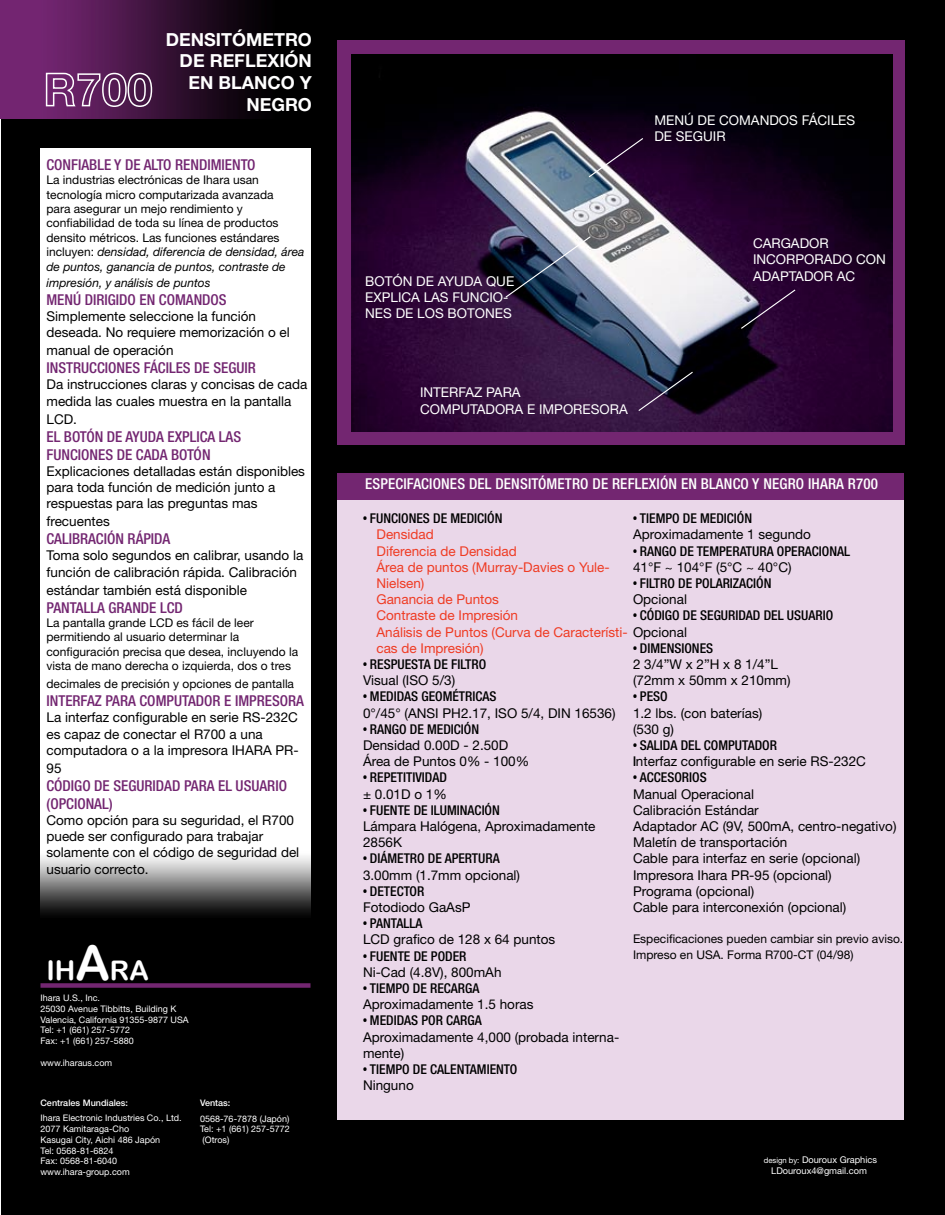
<style>
.page{position:relative;width:945px;height:1215px;background:#fff}
.page>*{position:absolute;margin:0;border:0;box-sizing:border-box;transform-origin:0 0}
.t1{font:27px "Arial Rounded MT Bold";color:#fff}
.t2{font:700 18px/21.6px "Helvetica Neue LT Std";color:#fff;text-align:right}
.t3{font:500 condensed 15px/18px "Helvetica Neue LT Std";color:#732671}
.t4{font:500 condensed 15px "Helvetica Neue LT Std";letter-spacing:.01em;color:#fff}
.t5{font:13.5px/16.2px "Helvetica Neue LT Std";color:#000}
.t6{font:500 condensed 13.5px/16.2px "Helvetica Neue LT Std";color:#000}
.t7{font:13.5px/16.2px "Helvetica Neue LT Std";color:#ef3b23}
.t8{font:13.5px/16.2px "Helvetica Neue LT Std";color:#fff}
.t9{font:12px/14.4px "Helvetica Neue LT Std";color:#000}
.t10{font:italic 12px "Helvetica Neue LT Std";color:#000}
.t11{font:9.3px/11.1px "Helvetica Neue LT Std";color:#fff;text-align:center}
.t12{font:9px/10.8px "Helvetica Neue LT Std";color:#fff}
.t13{font:500 9px "Helvetica Neue LT Std";color:#fff}
.s1{font-style:italic}
.s2{font-size:48px}
.s3{font-family:"Arial Narrow";font-weight:700;color:#000}
.s4{font-weight:500;font-stretch:condensed;color:#000}
.s5{color:#000}
.s6{font-family:"Arial Narrow";font-weight:700;font-stretch:normal}
.s7{font-weight:400;font-stretch:normal}
.s8{font-family:"Arial Narrow";font-weight:700}
.s9{font-weight:500;font-stretch:condensed}
.s10{font-size:7.65px}
</style>
<div class="page">
<div style="left:2px;top:0;width:943px;height:1215px;background:#000"></div>
<img style="left:40px;top:148px;width:270px;height:766px">
<img style="left:0;top:0;width:249px;height:119px">
<div style="left:338px;top:473px;width:566px;height:647px;background:#ead7e9"></div>
<div style="left:338px;top:40px;width:567px;height:406px;background:#732671"></div>
<div style="left:40px;top:983px;width:270px;height:5px;background:#732671"></div>
<div style="left:338px;top:473px;width:566px;height:27px;background:#732671"></div>
<svg style="left:45px;top:72px;width:108px;height:36px;background:#7e4f7d"></svg>
<img style="left:351px;top:54px;width:541px;height:378px">
<svg style="left:588px;top:137px;width:56px;height:41px;background:#47304f"></svg>
<svg style="left:740px;top:288px;width:57px;height:42px;background:#3f244b"></svg>
<svg style="left:637px;top:371px;width:57px;height:41px;background:#281f39"></svg>
<svg style="left:504px;top:235px;width:88px;height:64px;background:#4a566d"></svg>
<h2 class="t2" style="left:166px;top:28px;width:148px">DENSITÓMETRO<br>DE REFLEXIÓN<br>EN BLANCO Y<br>NEGRO</h2>
<p class="t3" style="left:46px;top:155px;width:211px">CONFIABLE Y DE ALTO RENDIMIENTO</p>
<p class="t9" style="left:46px;top:172px;width:259px">La industrias electrónicas de Ihara usan tecnología micro computarizada avanzada<br>para asegurar un mejo rendimiento y confiabilidad de toda su línea de productos densito métricos. Las funciones estándares incluyen: <span class="s1">densidad, diferencia de densidad, área de puntos, ganancia de puntos, contraste de</span></p>
<p class="t10" style="left:46px;top:275px;width:166px">impresión, y análisis de puntos</p>
<p class="t3" style="left:46px;top:290px;width:182px">MENÚ DIRIGIDO EN COMANDOS</p>
<p class="t5" style="left:46px;top:308px;width:245px">Simplemente seleccione la función deseada. No requiere memorización o el</p>
<p class="t5" style="left:46px;top:342px;width:129px">manual de operación</p>
<p class="t3" style="left:46px;top:359px;width:211px">INSTRUCCIONES FÁCILES DE SEGUIR</p>
<p class="t5" style="left:46px;top:376px;width:262px">Da instrucciones claras y concisas de cada medida las cuales muestra en la pantalla</p>
<p class="t5" style="left:46px;top:410px;width:32px">LCD.</p>
<p class="t3" style="left:46px;top:427px;width:196px">EL BOTÓN DE AYUDA EXPLICA LAS<br>FUNCIONES DE CADA BOTÓN</p>
<p class="t5" style="left:46px;top:463px;width:260px">Explicaciones detalladas están disponibles para toda función de medición junto a respuestas para las preguntas mas</p>
<p class="t5" style="left:46px;top:513px;width:65px">frecuentes</p>
<p class="t3" style="left:46px;top:530px;width:125px">CALIBRACIÓN RÁPIDA</p>
<p class="t5" style="left:46px;top:547px;width:258px">Toma solo segundos en calibrar, usando la función de calibración rápida. Calibración</p>
<p class="t5" style="left:46px;top:581px;width:202px">estándar también está disponible</p>
<p class="t3" style="left:46px;top:598px;width:138px">PANTALLA GRANDE LCD</p>
<p class="t9" style="left:46px;top:615px;width:253px">La pantalla grande LCD es fácil de leer permitiendo al usuario determinar la configuración precisa que desea, incluyendo la vista de mano derecha o izquierda, dos o tres</p>
<p class="t9" style="left:46px;top:676px;width:249px">decimales de precisión y opciones de pantalla</p>
<p class="t3" style="left:46px;top:692px;width:259px">INTERFAZ PARA COMPUTADOR E IMPRESORA</p>
<p class="t5" style="left:46px;top:709px;width:254px">La interfaz configurable en serie RS-232C es capaz de conectar el R700 a una computadora o a la impresora IHARA PR-</p>
<p class="t5" style="left:46px;top:760px;width:17px">95</p>
<p class="t3" style="left:46px;top:776px;width:242px">CÓDIGO DE SEGURIDAD PARA EL USUARIO (OPCIONAL)</p>
<p class="t5" style="left:46px;top:812px;width:254px">Como opción para su seguridad, el R700 puede ser configurado para trabajar solamente con el código de seguridad del usuario correcto.</p>
<h1 class="t1" style="left:46px;top:954px;width:104px">IH<span class="s2">A</span>RA</h1>
<p class="t12" style="left:40px;top:992px;width:150px">Ihara U.S., Inc.<br>25030 Avenue Tibbitts, Building K<br>Valencia, California 91355-9877 USA<br>Tel: +1 (661) 257-5772<br>Fax: +1 (661) 257-5880</p>
<p class="t12" style="left:40px;top:1057px;width:73px">www.iharaus.com</p>
<p class="t13" style="left:40px;top:1097px;width:89px">Centrales Mundiales:</p>
<p class="t12" style="left:40px;top:1113px;width:143px">Ihara Electronic Industries Co., Ltd.<br>2077 Kamitaraga-Cho<br>Kasugai City, Aichi 486 Japón<br>Tel: 0568-81-6824<br>Fax: 0568-81-6040 www.ihara-group.com</p>
<p class="t13" style="left:200px;top:1098px;width:32px">Ventas:</p>
<p class="t12" style="left:200px;top:1113px;width:91px;text-align:justify">0568-76-7878 (Japón)<br>Tel: +1 (661) 257-5772 (Otros)</p>
<p class="t8" style="left:654px;top:112px;width:202px">MENÚ DE COMANDOS FÁCILES<br>DE SEGUIR</p>
<p class="t8" style="left:365px;top:273px;width:151px">BOTÓN DE AYUDA QUE<br>EXPLICA LAS FUNCIO-<br>NES DE LOS BOTONES</p>
<p class="t8" style="left:420px;top:384px;width:209px">INTERFAZ PARA<br>COMPUTADORA E IMPORESORA</p>
<p class="t8" style="left:753px;top:235px;width:134px">CARGADOR<br>INCORPORADO CON<br>ADAPTADOR AC</p>
<p class="t4" style="left:365px;top:475px;width:514px">ESPECIFACIONES DEL DENSITÓMETRO DE REFLEXIÓN EN BLANCO Y NEGRO IHARA R700</p>
<p class="t7" style="left:376px;top:510px;width:312px;text-indent:-14px"><span class="s3">•</span> <span class="s4">FUNCIONES DE MEDICIÓN<br></span>Densidad<br>Diferencia de Densidad<br>Área de puntos (Murray-Davies o Yule-<br>Nielsen)<br>Ganancia de Puntos<br>Contraste de Impresión<br>Análisis de Puntos (Curva de Característi- <span class="s5">Opcional </span>cas de Impresión)</p>
<p class="t6" style="left:363px;top:656px;width:125px"><span class="s6">•</span> RESPUESTA DE FILTRO<br><span class="s7">Visual (ISO 5/3)</span></p>
<p class="t5" style="left:363px;top:688px;width:254px"><span class="s8">•</span> <span class="s9">MEDIDAS GEOMÉTRICAS<br></span>0°/45° (ANSI PH2.17, ISO 5/4, DIN 16536)</p>
<p class="t5" style="left:363px;top:721px;width:168px"><span class="s8">•</span> <span class="s9">RANGO DE MEDICIÓN<br></span>Densidad 0.00D - 2.50D<br>Área de Puntos 0% - 100%</p>
<p class="t6" style="left:363px;top:769px;width:85px"><span class="s6">•</span> REPETITIVIDAD <span class="s7">± 0.01D o 1%</span></p>
<p class="t5" style="left:363px;top:802px;width:234px"><span class="s8">•</span> <span class="s9">FUENTE DE ILUMINACIÓN<br></span>Lámpara Halógena, Aproximadamente<br>2856K</p>
<p class="t5" style="left:363px;top:850px;width:159px"><span class="s8">•</span> <span class="s9">DIÁMETRO DE APERTURA<br></span>3.00mm (1.7mm opcional)</p>
<p class="t5" style="left:363px;top:883px;width:109px"><span class="s8">•</span> <span class="s9">DETECTOR<br></span>Fotodiodo GaAsP</p>
<p class="t5" style="left:363px;top:915px;width:194px"><span class="s8">•</span> <span class="s9">PANTALLA<br></span>LCD grafico de 128 x 64 puntos</p>
<p class="t5" style="left:363px;top:948px;width:140px"><span class="s8">•</span> <span class="s9">FUENTE DE PODER<br></span>Ni-Cad (4.8V), 800mAh</p>
<p class="t5" style="left:363px;top:980px;width:172px"><span class="s8">•</span> <span class="s9">TIEMPO DE RECARGA<br></span>Aproximadamente 1.5 horas</p>
<p class="t5" style="left:363px;top:1012px;width:258px"><span class="s8">•</span> <span class="s9">MEDIDAS POR CARGA<br></span>Aproximadamente 4,000 (probada interna&shy;mente)</p>
<p class="t6" style="left:363px;top:1061px;width:156px"><span class="s6">•</span> TIEMPO DE CALENTAMIENTO<br><span class="s7">Ninguno</span></p>
<p class="t5" style="left:633px;top:510px;width:180px"><span class="s8">•</span> <span class="s9">TIEMPO DE MEDICIÓN<br></span>Aproximadamente 1 segundo</p>
<p class="t6" style="left:633px;top:543px;width:219px"><span class="s6">•</span> RANGO DE TEMPERATURA OPERACIONAL<br><span class="s7">41°F ~ 104°F (5°C ~ 40°C)</span></p>
<p class="t6" style="left:633px;top:575px;width:140px"><span class="s6">•</span> FILTRO DE POLARIZACIÓN<br><span class="s7">Opcional</span></p>
<p class="t6" style="left:633px;top:607px;width:202px"><span class="s6">•</span> CÓDIGO DE SEGURIDAD DEL USUARIO</p>
<p class="t5" style="left:633px;top:640px;width:159px"><span class="s8">•</span> <span class="s9">DIMENSIONES<br></span>2 3/4”W x 2”H x 8 1/4”L (72mm x 50mm x 210mm)</p>
<p class="t5" style="left:633px;top:688px;width:131px"><span class="s8">•</span> <span class="s9">PESO<br></span>1.2 lbs. (con baterías) (530 g)</p>
<p class="t5" style="left:633px;top:737px;width:234px"><span class="s8">•</span> <span class="s9">SALIDA DEL COMPUTADOR<br>I</span>nterfaz configurable en serie RS-232C</p>
<p class="t5" style="left:633px;top:769px;width:265px"><span class="s8">•</span> <span class="s9">ACCESORIOS<br></span>Manual Operacional<br>Calibración Estándar<br>Adaptador AC (9V, 500mA, centro-negativo)<br>Maletín de transportación<br>Cable para interfaz en serie (opcional)<br>Impresora Ihara PR-95 (opcional)<br>Programa (opcional)<br>Cable para interconexión (opcional)</p>
<p class="t9" style="left:633px;top:930px;width:272px;line-height:16.2px">Especificaciones pueden cambiar sin previo aviso.<br>Impreso en USA. Forma R700-CT (04/98)</p>
<p class="t11" style="left:764px;top:1154px;width:115px"><span class="s10">design by:</span> Douroux Graphics<br>LDouroux4@gmail.com</p>
</div>
